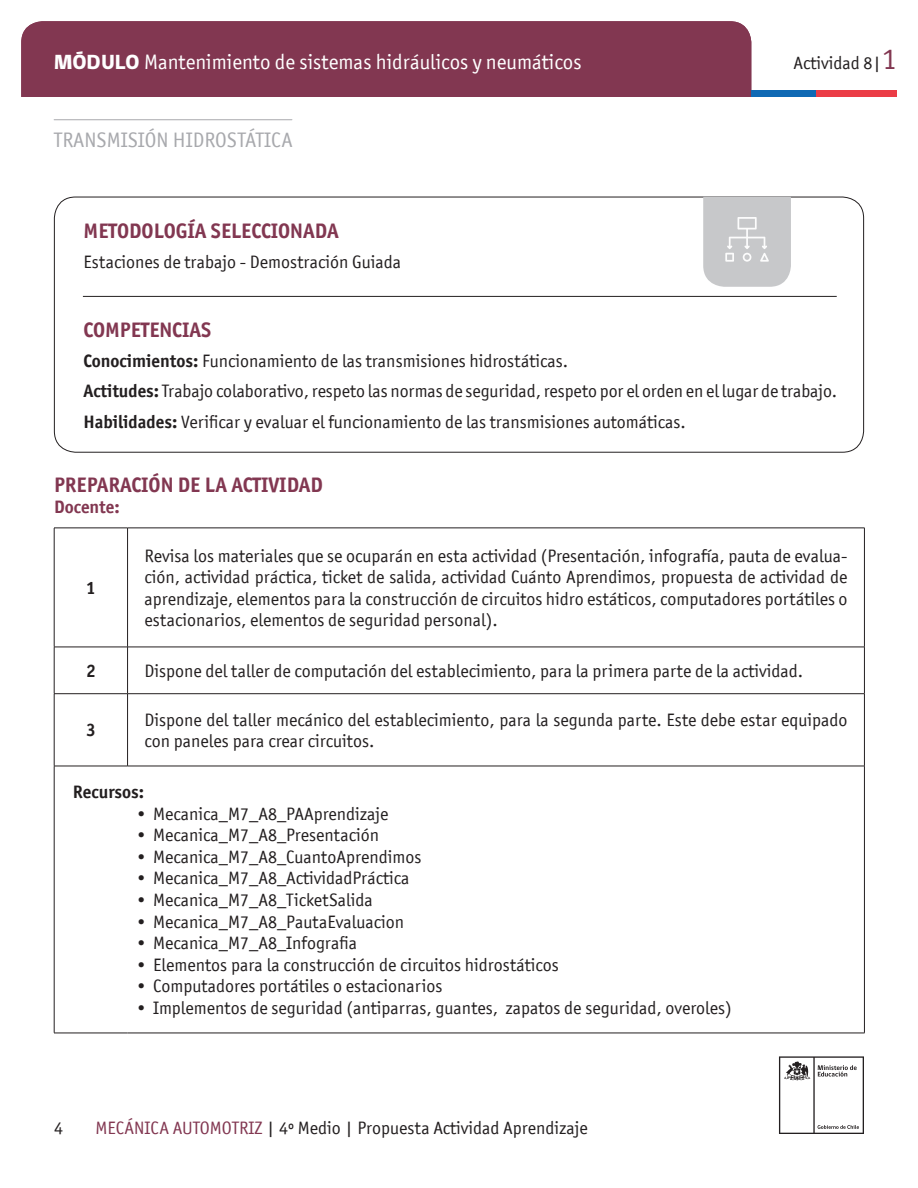
<style>
.page{position:relative;width:918px;height:1188px;background:#fff}
.page>*{position:absolute;margin:0;border:0;box-sizing:border-box;transform-origin:0 0}
.t1{font:700 21px "Officina San ITC";color:#823751}
.t2{font:21px "Officina San ITC";color:#fff}
.t3{font:21px "Officina San ITC";color:#a8a9ad}
.t4{font:18px/21.6px "Officina San ITC";color:#231f20;text-align:justify}
.t5{font:700 18px "Officina San ITC";color:#231f20}
.t6{font:700 18px "Officina San ITC";color:#823751}
.s1{font-family:"gob CL";font-weight:800}
.s2{font-size:30px;color:#823751}
.s3{font-weight:700}
.s4{color:#823751}
</style>
<div class="page">
<svg style="left:779px;top:1056px;width:85px;height:78px"></svg>
<div style="left:21px;top:21px;width:730px;height:76px;background:#823751"></div>
<div style="left:751px;top:90px;width:65px;height:7px;background:#0f69b4"></div>
<div style="left:816px;top:90px;width:81px;height:7px;background:#eb3c46"></div>
<hr style="left:54px;top:119px;width:238px;height:1px;background:#a8a9ad">
<svg style="left:703px;top:197px;width:88px;height:90px;background:#cbcccd"></svg>
<hr style="left:83px;top:296px;width:754px;height:1px;background:#231f20">
<hr style="left:54px;top:647px;width:74px;height:1px;background:#231f20">
<hr style="left:128px;top:647px;width:737px;height:1px;background:#231f20">
<hr style="left:54px;top:693px;width:74px;height:1px;background:#231f20">
<hr style="left:128px;top:693px;width:737px;height:1px;background:#231f20">
<hr style="left:54px;top:766px;width:74px;height:1px;background:#231f20">
<hr style="left:128px;top:766px;width:737px;height:1px;background:#231f20">
<hr style="left:864px;top:766px;width:1px;height:267px;background:#231f20">
<hr style="left:127px;top:528px;width:1px;height:119px;background:#231f20">
<hr style="left:127px;top:647px;width:1px;height:47px;background:#231f20">
<hr style="left:127px;top:694px;width:1px;height:72px;background:#231f20">
<hr style="left:54px;top:528px;width:74px;height:1px;background:#231f20">
<hr style="left:54px;top:528px;width:1px;height:119px;background:#231f20">
<hr style="left:128px;top:528px;width:737px;height:1px;background:#231f20">
<hr style="left:864px;top:528px;width:1px;height:119px;background:#231f20">
<hr style="left:54px;top:647px;width:1px;height:47px;background:#231f20">
<hr style="left:864px;top:647px;width:1px;height:47px;background:#231f20">
<hr style="left:54px;top:694px;width:1px;height:72px;background:#231f20">
<hr style="left:864px;top:694px;width:1px;height:72px;background:#231f20">
<hr style="left:54px;top:766px;width:1px;height:267px;background:#231f20">
<hr style="left:54px;top:1033px;width:74px;height:1px;background:#231f20">
<hr style="left:128px;top:1033px;width:737px;height:1px;background:#231f20">
<p class="t2" style="left:54px;top:50px;width:529px"><span class="s1">MÓDULO</span> Mantenimiento de sistemas hidráulicos y neumáticos</p>
<p class="t4" style="left:794px;top:52px;width:105px">Actividad 8|<span class="s2">1</span></p>
<p class="t3" style="left:54px;top:128px;width:240px">TRANSMISIÓN HIDROSTÁTICA</p>
<p class="t1" style="left:84px;top:218px;width:257px">METODOLOGÍA SELECCIONADA</p>
<p class="t4" style="left:84px;top:251px;width:319px">Estaciones de trabajo - Demostración Guiada</p>
<p class="t1" style="left:84px;top:317px;width:129px">COMPETENCIAS</p>
<p class="t4" style="left:84px;top:350px;width:486px"><span class="s3">Conocimientos:</span> Funcionamiento de las transmisiones hidrostáticas.</p>
<p class="t4" style="left:84px;top:380px;width:755px"><span class="s3">Actitudes:</span> Trabajo colaborativo, respeto las normas de seguridad, respeto por el orden en el lugar de trabajo.</p>
<p class="t4" style="left:84px;top:411px;width:604px"><span class="s3">Habilidades:</span> Verificar y evaluar el funcionamiento de las transmisiones automáticas.</p>
<p class="t1" style="left:54px;top:471px;width:270px">PREPARACIÓN DE LA ACTIVIDAD</p>
<p class="t6" style="left:54px;top:496px;width:67px">Docente:</p>
<p class="t5" style="left:86px;top:577px;width:11px">1</p>
<p class="t4" style="left:145px;top:545px;width:704px">Revisa los materiales que se ocuparán en esta actividad (Presentación, infografía, pauta de evalua&shy;ción, actividad práctica, ticket de salida, actividad Cuánto Aprendimos, propuesta de actividad de aprendizaje, elementos para la construcción de circuitos hidro estáticos, computadores portátiles o estacionarios, elementos de seguridad personal).</p>
<p class="t5" style="left:86px;top:660px;width:11px">2</p>
<p class="t4" style="left:145px;top:660px;width:660px">Dispone del taller de computación del establecimiento, para la primera parte de la actividad.</p>
<p class="t5" style="left:86px;top:719px;width:11px">3</p>
<p class="t4" style="left:145px;top:709px;width:704px">Dispone del taller mecánico del establecimiento, para la segunda parte. Este debe estar equipado con paneles para crear circuitos.</p>
<p class="t5" style="left:73px;top:781px;width:73px">Recursos:</p>
<p class="t4" style="left:135px;top:803px;width:255px">• Mecanica_M7_A8_PAAprendizaje</p>
<p class="t4" style="left:135px;top:824px;width:245px">• Mecanica_M7_A8_Presentación</p>
<p class="t4" style="left:135px;top:846px;width:288px">• Mecanica_M7_A8_CuantoAprendimos</p>
<p class="t4" style="left:135px;top:867px;width:276px">• Mecanica_M7_A8_ActividadPráctica</p>
<p class="t4" style="left:135px;top:889px;width:239px">• Mecanica_M7_A8_TicketSalida</p>
<p class="t4" style="left:135px;top:911px;width:271px">• Mecanica_M7_A8_PautaEvaluacion</p>
<p class="t4" style="left:135px;top:932px;width:224px">• Mecanica_M7_A8_Infografia</p>
<p class="t4" style="left:135px;top:954px;width:425px">• Elementos para la construcción de circuitos hidrostáticos</p>
<p class="t4" style="left:135px;top:975px;width:309px">• Computadores portátiles o estacionarios</p>
<p class="t4" style="left:135px;top:997px;width:598px">• Implementos de seguridad (antiparras, guantes, zapatos de seguridad, overoles)</p>
<p class="t4" style="left:54px;top:1117px;width:10px">4</p>
<p class="t4" style="left:95px;top:1117px;width:494px"><span class="s4">MECÁNICA AUTOMOTRIZ</span> | 4º Medio | Propuesta Actividad Aprendizaje</p>
</div>
